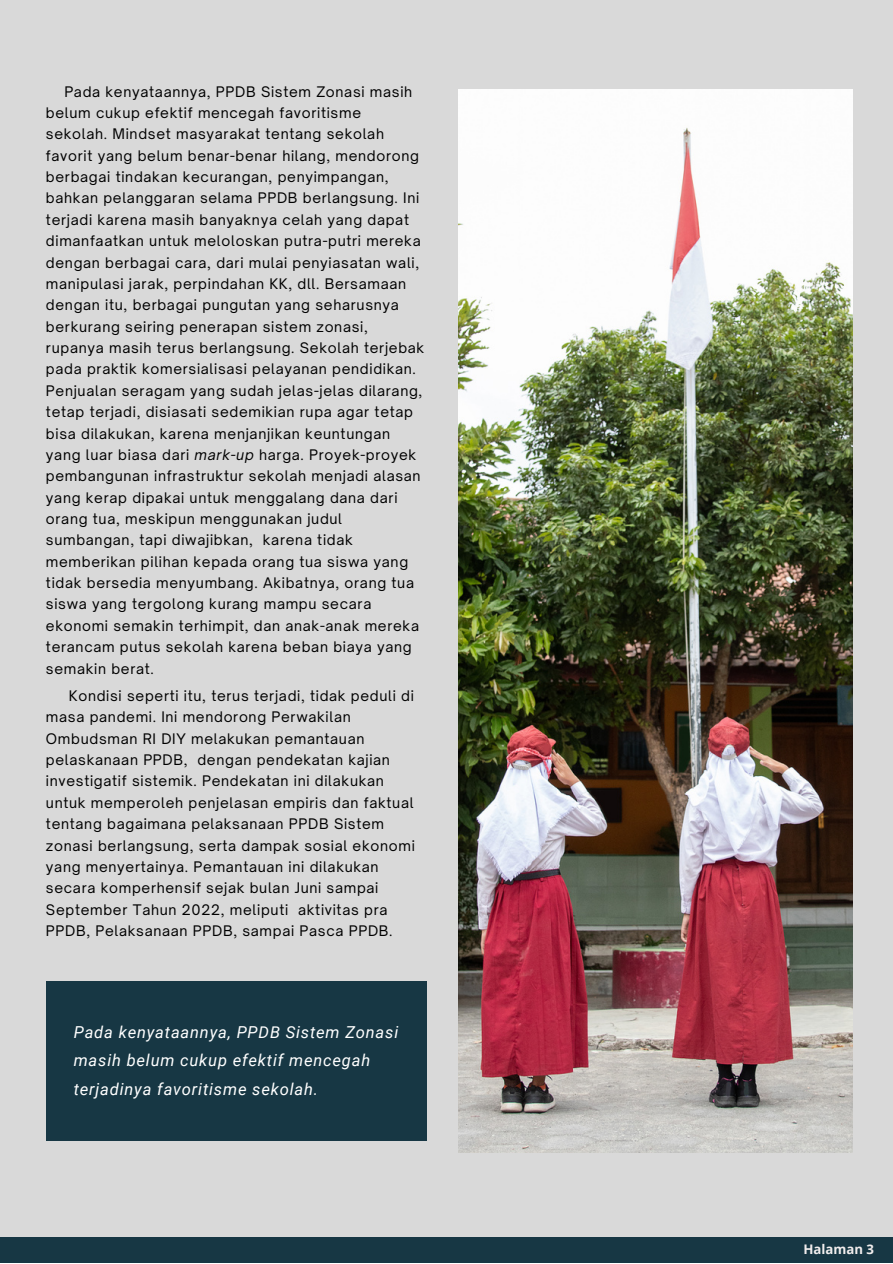
<style>
.page{position:relative;width:893px;height:1264px;background:#fff}
.page>*{position:absolute;margin:0;border:0;box-sizing:border-box;transform-origin:0 0}
.t1{font:italic 16.5px/28px "Roboto";letter-spacing:.05em;color:#fff}
.t2{font:13.95px/21.3px "Open Sauce One";letter-spacing:.05em;color:#000}
.t3{font:700 13.2px "Open Sans";color:#f1eded}
.s1{font-style:italic}
</style>
<div class="page">
<div style="left:0;top:0;width:892px;height:1262px;background:#d9d9d9"></div>
<div style="left:46px;top:981px;width:380px;height:160px;background:#173744"></div>
<div style="left:0;top:1236px;width:892px;height:26px;background:#173744"></div>
<img style="left:458px;top:89px;width:394px;height:1062px">
<p class="t2" style="left:46px;top:81px;width:380px;text-indent:18px">Pada kenyataannya, PPDB Sistem Zonasi masih belum cukup efektif mencegah favoritisme sekolah. Mindset masyarakat tentang sekolah favorit yang belum benar-benar hilang, mendorong berbagai tindakan kecurangan, penyimpangan, bahkan pelanggaran selama PPDB berlangsung. Ini terjadi karena masih banyaknya celah yang dapat dimanfaatkan untuk meloloskan putra-putri mereka dengan berbagai cara, dari mulai penyiasatan wali, manipulasi jarak, perpindahan KK, dll. Bersamaan dengan itu, berbagai pungutan yang seharusnya berkurang seiring penerapan sistem zonasi, rupanya masih terus berlangsung. Sekolah terjebak pada praktik komersialisasi pelayanan pendidikan.<br>Penjualan seragam yang sudah jelas-jelas dilarang, tetap terjadi, disiasati sedemikian rupa agar tetap bisa dilakukan, karena menjanjikan keuntungan yang luar biasa dari <span class="s1">mark-up</span> harga. Proyek-proyek pembangunan infrastruktur sekolah menjadi alasan yang kerap dipakai untuk menggalang dana dari orang tua, meskipun menggunakan judul sumbangan, tapi diwajibkan, karena tidak memberikan pilihan kepada orang tua siswa yang tidak bersedia menyumbang. Akibatnya, orang tua siswa yang tergolong kurang mampu secara ekonomi semakin terhimpit, dan anak-anak mereka terancam putus sekolah karena beban biaya yang semakin berat.</p>
<p class="t2" style="left:46px;top:685px;width:370px;text-indent:23px">Kondisi seperti itu, terus terjadi, tidak peduli di masa pandemi. Ini mendorong Perwakilan Ombudsman RI DIY melakukan pemantauan pelaskanaan PPDB, dengan pendekatan kajian investigatif sistemik. Pendekatan ini dilakukan untuk memperoleh penjelasan empiris dan faktual tentang bagaimana pelaksanaan PPDB Sistem zonasi berlangsung, serta dampak sosial ekonomi yang menyertainya. Pemantauan ini dilakukan secara komperhensif sejak bulan Juni sampai September Tahun 2022, meliputi aktivitas pra PPDB, Pelaksanaan PPDB, sampai Pasca PPDB.</p>
<p class="t1" style="left:74px;top:1018px;width:326px">Pada kenyataannya, PPDB Sistem Zonasi masih belum cukup efektif mencegah terjadinya favoritisme sekolah.</p>
<p class="t3" style="left:803px;top:1240px;width:72px">Halaman 3</p>
</div>
